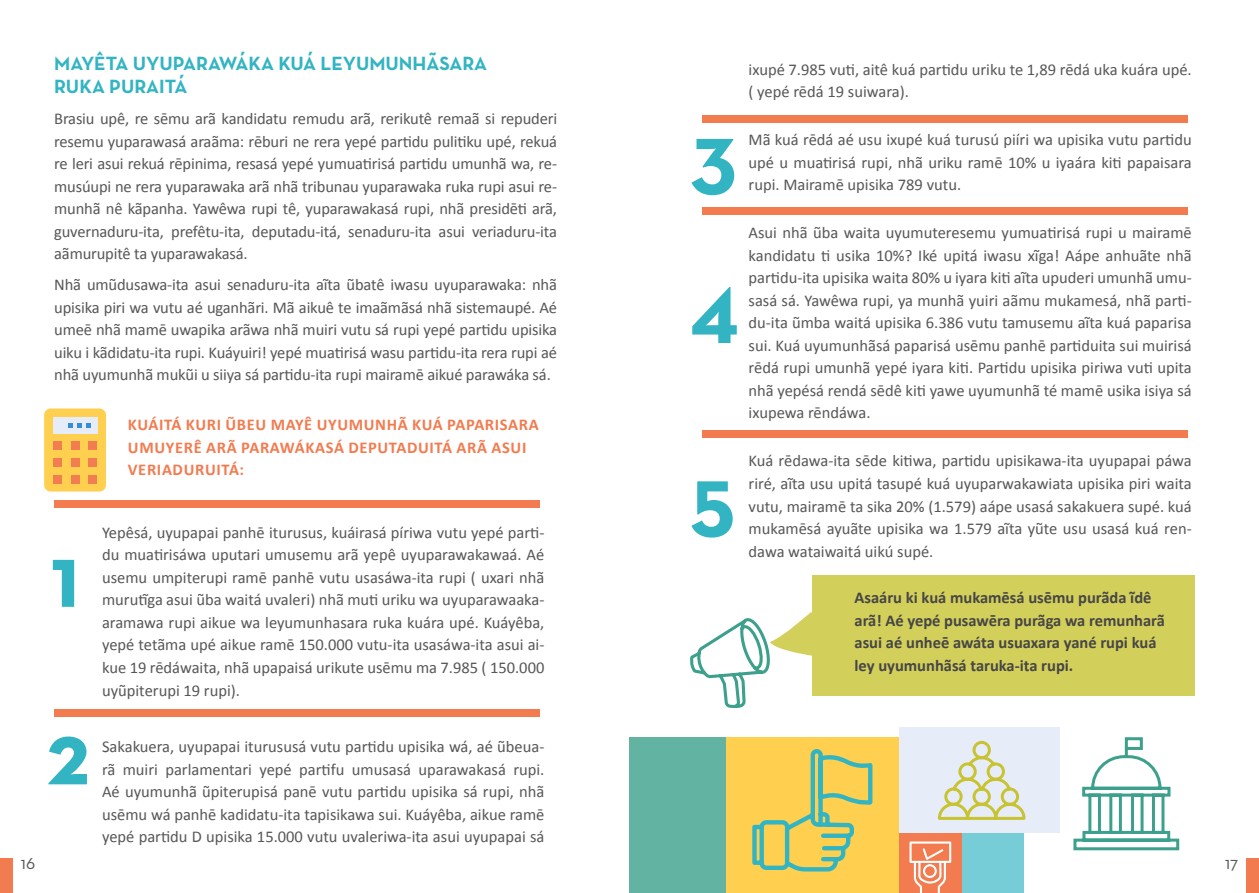
<style>
.page{position:relative;width:1259px;height:893px;background:#fff}
.page>*{position:absolute;margin:0;border:0;box-sizing:border-box;transform-origin:0 0}
.t1{font:700 90px/177.4px "Neutra Text";color:#32b4c3}
.t2{font:700 19.5px/23.4px "Neutra Text";color:#32b4c3}
.t3{font:18px "Neutra Text";color:#575756}
.t4{font:16.5px/22.5px "Calibri";color:#575756;text-align:justify}
.t5{font:700 16.5px/22.5px "Calibri";color:#464646}
.t6{font:700 16.5px/22.5px "Calibri";letter-spacing:.04em;color:#f27b4f}
</style>
<div class="page">
<div style="left:0;top:858px;width:13px;height:35px;background:#f27b4f"></div>
<div style="left:1246px;top:858px;width:13px;height:35px;background:#f27b4f"></div>
<div style="left:54px;top:501px;width:486px;height:7px;background:#f27b4f"></div>
<div style="left:54px;top:709px;width:486px;height:7px;background:#f27b4f"></div>
<div style="left:702px;top:430px;width:485px;height:7px;background:#f27b4f"></div>
<div style="left:812px;top:575px;width:382px;height:121px;background:#d3cf5b"></div>
<div style="left:44px;top:408px;width:62px;height:83px;background:#ffcf4f;border-radius:6px"></div>
<div style="left:53px;top:417px;width:44px;height:16px;background:#e7edf8"></div>
<div style="left:53px;top:442px;width:9px;height:8px;background:#f27d51"></div>
<div style="left:71px;top:442px;width:8px;height:8px;background:#f27d51"></div>
<div style="left:88px;top:442px;width:9px;height:8px;background:#f27d51"></div>
<div style="left:53px;top:458px;width:9px;height:9px;background:#f27d51"></div>
<div style="left:71px;top:458px;width:8px;height:9px;background:#f27d51"></div>
<div style="left:88px;top:458px;width:9px;height:9px;background:#f27d51"></div>
<div style="left:53px;top:475px;width:9px;height:8px;background:#f27d51"></div>
<div style="left:71px;top:475px;width:8px;height:8px;background:#f27d51"></div>
<div style="left:88px;top:475px;width:9px;height:8px;background:#f27d51"></div>
<svg style="left:68px;top:423px;width:22px;height:4px"></svg>
<svg style="left:1073px;top:737px;width:107px;height:114px"></svg>
<div style="left:899px;top:728px;width:161px;height:105px;background:#e7edf8"></div>
<div style="left:716px;top:737px;width:183px;height:156px;background:#ffcf4f"></div>
<div style="left:629px;top:737px;width:97px;height:156px;background:#63b3a3"></div>
<div style="left:961px;top:834px;width:62px;height:59px;background:#76cdd7"></div>
<div style="left:899px;top:834px;width:62px;height:59px;background:#f27b4f"></div>
<svg style="left:690px;top:612px;width:183px;height:260px"></svg>
<svg style="left:937px;top:740px;width:89px;height:80px"></svg>
<svg style="left:909px;top:841px;width:43px;height:52px"></svg>
<div style="left:702px;top:115px;width:485px;height:8px;background:#f27b4f"></div>
<div style="left:702px;top:208px;width:485px;height:7px;background:#f27b4f"></div>
<p class="t2" style="left:54px;top:51px;width:434px">MAYÊTA UYUPARAWÁKA KUÁ LEYUMUNHÃSARA<br>RUKA PURAITÁ</p>
<p class="t4" style="left:54px;top:107px;width:504px">Brasiu upê, re sēmu arã kandidatu remudu arã, rerikutê remaã si repuderi resemu yuparawasá araãma: rēburi ne rera yepé partidu pulitiku upé, rekuá re leri asui rekuá rēpinima, resasá yepé yumuatirisá partidu umunhã wa, re&shy;musúupi ne rera yuparawaka arã nhã tribunau yuparawaka ruka rupi asui re&shy;munhã nê kãpanha. Yawêwa rupi tê, yuparawakasá rupi, nhã presidēti arã, guvernaduru-ita, prefêtu-ita, deputadu-itá, senaduru-ita asui veriaduru-ita aãmurupitê ta yuparawakasá.</p>
<p class="t4" style="left:54px;top:273px;width:504px">Nhã umũdusawa-ita asui senaduru-ita aĩta ũbatê iwasu uyuparawaka: nhã upisika piri wa vutu aé uganhãri. Mã aikuê te imaãmãsá nhã sistemaupé. Aé umeē nhã mamē uwapika arãwa nhã muiri vutu sá rupi yepé partidu upisika uiku i kãdidatu-ita rupi. Kuáyuiri! yepé muatirisá wasu partidu-ita rera rupi aé nhã uyumunhã mukũi u siiya sá partidu-ita rupi mairamē aikué parawáka sá.</p>
<p class="t6" style="left:128px;top:413px;width:412px">KUÁITÁ KURI ŨBEU MAYÊ UYUMUNHÃ KUÁ PAPARISARA<br>UMUYERÊ ARÃ PARAWÁKASÁ DEPUTADUITÁ ARÃ ASUI<br>VERIADURUITÁ:</p>
<h1 class="t1" style="left:47px;top:485px;width:45px">1<br>2</h1>
<p class="t4" style="left:102px;top:521px;width:444px">Yepêsá, uyupapai panhē iturusus, kuáirasá píriwa vutu yepé parti&shy;du muatirisáwa uputari umusemu arã yepê uyuparawakawaá. Aé usemu umpiterupi ramē panhē vutu usasáwa-ita rupi ( uxari nhã murutĩga asui ũba waitá uvaleri) nhã muti uriku wa uyuparawaaka&shy;aramawa rupi aikue wa leyumunhasara ruka kuára upé. Kuáyêba, yepé tetãma upé aikue ramē 150.000 vutu-ita usasáwa-ita asui ai&shy;kue 19 rēdáwaita, nhã upapaisá urikute usēmu ma 7.985 ( 150.000 uyũpiterupi 19 rupi).</p>
<p class="t4" style="left:102px;top:735px;width:444px">Sakakuera, uyupapai iturususá vutu partidu upisika wá, aé ũbeua&shy;rã muiri parlamentari yepé partifu umusasá uparawakasá rupi.<br>Aé uyumunhã ũpiterupisá panē vutu partidu upisika sá rupi, nhã usēmu wá panhē kadidatu-ita tapisikawa sui. Kuáyêba, aikue ramē yepé partidu D upisika 15.000 vutu uvaleriwa-ita asui uyupapai sá</p>
<h1 class="t1" style="left:690px;top:65px;width:49px">3</h1>
<h1 class="t1" style="left:690px;top:205px;width:51px;line-height:193.8px">4<br>5</h1>
<p class="t4" style="left:748px;top:58px;width:445px">ixupé 7.985 vuti, aitê kuá partidu uriku te 1,89 rēdá uka kuára upé. ( yepé rēdá 19 suiwara).</p>
<p class="t4" style="left:748px;top:128px;width:445px">Mã kuá rēdá aé usu ixupé kuá turusú piíri wa upisika vutu partidu upé u muatirisá rupi, nhã uriku ramē 10% u iyaára kiti papaisara rupi. Mairamē upisika 789 vutu.</p>
<p class="t4" style="left:748px;top:221px;width:445px">Asui nhã ũba waita uyumuteresemu yumuatirisá rupi u mairamē kandidatu ti usika 10%? Iké upitá iwasu xĩga! Aápe anhuãte nhã partidu-ita upisika waita 80% u iyara kiti aĩta upuderi umunhã umu&shy;sasá sá. Yawêwa rupi, ya munhã yuiri aãmu mukamesá, nhã parti&shy;du-ita ũmba waitá upisika 6.386 vutu tamusemu aĩta kuá paparisa sui. Kuá uyumunhãsá paparisá usēmu panhē partiduita sui muirisá rēdá rupi umunhã yepé iyara kiti. Partidu upisika piriwa vuti upita nhã yepésá rendá sēdê kiti yawe uyumunhã té mamē usika isiya sá ixupewa rēndáwa.</p>
<p class="t4" style="left:748px;top:449px;width:445px">Kuá rēdawa-ita sēde kitiwa, partidu upisikawa-ita uyupapai páwa riré, aĩta usu upitá tasupé kuá uyuparwakawiata upisika piri waita vutu, mairamē ta sika 20% (1.579) aápe usasá sakakuera supé. kuá mukamēsá ayuãte upisika wa 1.579 aĩta yũte usu usasá kuá ren&shy;dawa wataiwaitá uikú supé.</p>
<p class="t5" style="left:854px;top:586px;width:312px">Asaáru ki kuá mukamēsá usēmu purãda ĩdê arã! Aé yepé pusawēra purãga wa remunharã asui aé unheē awáta usuaxara yané rupi kuá ley uyumunhãsá taruka-ita rupi.</p>
<p class="t3" style="left:21px;top:852px;width:16px">16</p>
<p class="t3" style="left:1225px;top:852px;width:15px">17</p>
</div>
